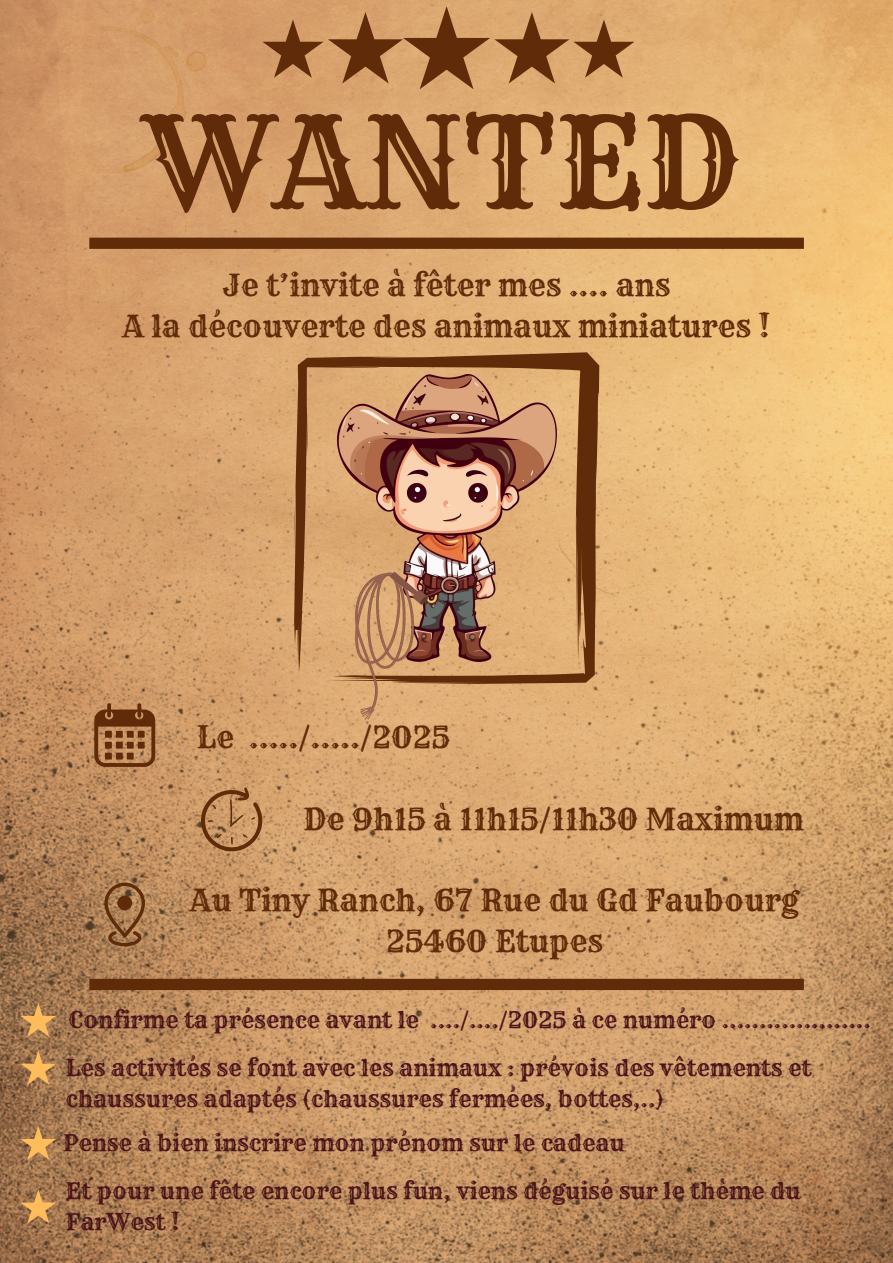
<style>
.page{position:relative;width:893px;height:1263px;background:#fff}
.page>*{position:absolute;margin:0;border:0;box-sizing:border-box;transform-origin:0 0}
.t1{font:124.35px "Rye";color:#5f2b09}
.t2{font:30px/41.6px "Rye";color:#5f2b09;text-align:center}
.t3{font:22.5px/31.5px "Rye";color:#4b141a}
</style>
<div class="page">
<img style="left:0;top:0;width:893px;height:1263px">
<div style="left:89px;top:238px;width:715px;height:11px;background:#5f2b09"></div>
<svg style="left:262px;top:6px;width:372px;height:83px;background:#b98554"></svg>
<svg style="left:94px;top:703px;width:61px;height:64px;background:#9a653b"></svg>
<div style="left:105px;top:731px;width:7px;height:7px;background:#5f2b09"></div>
<div style="left:105px;top:742px;width:7px;height:7px;background:#5f2b09"></div>
<div style="left:105px;top:753px;width:7px;height:6px;background:#5f2b09"></div>
<div style="left:116px;top:731px;width:7px;height:7px;background:#5f2b09"></div>
<div style="left:116px;top:742px;width:7px;height:7px;background:#5f2b09"></div>
<div style="left:116px;top:753px;width:7px;height:6px;background:#5f2b09"></div>
<div style="left:127px;top:731px;width:7px;height:7px;background:#5f2b09"></div>
<div style="left:127px;top:742px;width:7px;height:7px;background:#5f2b09"></div>
<div style="left:127px;top:753px;width:7px;height:6px;background:#5f2b09"></div>
<div style="left:138px;top:731px;width:7px;height:7px;background:#5f2b09"></div>
<div style="left:138px;top:742px;width:7px;height:7px;background:#5f2b09"></div>
<svg style="left:201px;top:787px;width:61px;height:64px;background:#b48254"></svg>
<svg style="left:104px;top:882px;width:41px;height:64px;background:#9a6b43"></svg>
<div style="left:117px;top:895px;width:15px;height:15px;background:#5f2b09;border-radius:50%"></div>
<div style="left:89px;top:979px;width:715px;height:11px;background:#5f2b09"></div>
<svg style="left:294px;top:352px;width:305px;height:332px;background:#b28050"></svg>
<img style="left:337px;top:374px;width:219px;height:288px">
<svg style="left:20px;top:1003px;width:36px;height:34px"></svg>
<svg style="left:20px;top:1051px;width:36px;height:34px"></svg>
<svg style="left:20px;top:1126px;width:36px;height:34px"></svg>
<img style="left:356px;top:572px;width:71px;height:148px">
<svg style="left:20px;top:1189px;width:36px;height:34px"></svg>
<h1 class="t1" style="left:143px;top:86px;width:597px">WANTED</h1>
<p class="t2" style="left:123px;top:264px;width:649px">Je t’invite à fêter mes .... ans<br>A la découverte des animaux miniatures !</p>
<h2 class="t2" style="left:196px;top:716px;width:255px">Le ...../...../2025</h2>
<p class="t2" style="left:303px;top:798px;width:502px">De 9h15 à 11h15/11h30 Maximum</p>
<p class="t2" style="left:190px;top:879px;width:610px">Au Tiny Ranch, 67 Rue du Gd Faubourg<br>25460 Etupes</p>
<p class="t3" style="left:69px;top:1004px;width:803px">Confirme ta présence avant le ..../..../2025 à ce numéro ....................</p>
<p class="t3" style="left:66px;top:1052px;width:747px">Les activités se font avec les animaux : prévois des vêtements et chaussures adaptés (chaussures fermées, bottes,..)</p>
<h2 class="t3" style="left:63px;top:1127px;width:563px">Pense à bien inscrire mon prénom sur le cadeau</h2>
<p class="t3" style="left:66px;top:1175px;width:736px">Et pour une fête encore plus fun, viens déguisé sur le thème du</p>
<h2 class="t3" style="left:66px;top:1206px;width:116px">FarWest !</h2>
</div>
